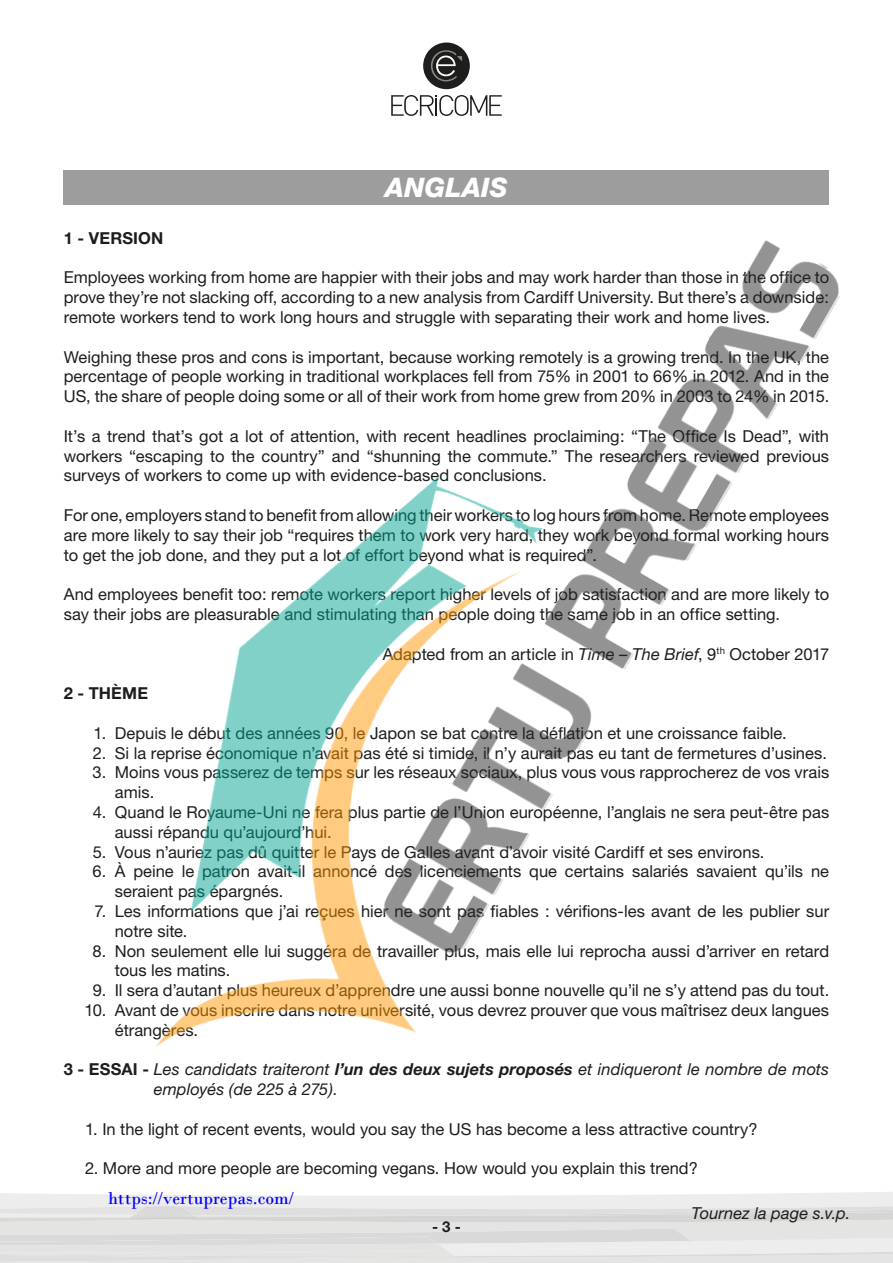
<style>
.page{position:relative;width:893px;height:1263px;background:#fff}
.page>*{position:absolute;margin:0;border:0;box-sizing:border-box;transform-origin:0 0}
.t1{font:italic 800 27px "Helvetica Neue";color:#fff}
.t2{font:18px "Bodoni";color:#00f}
.TEXTE_COURANT{font:16.5px/19.8px "Helvetica Neue";color:#1d1d1b}
.t3{font:italic 16.5px/19.8px "Helvetica Neue";letter-spacing:.005em;color:#1d1d1b}
.t4{font:700 16.5px "Helvetica Neue";letter-spacing:.01em;color:#1d1d1b}
.t5{font:700 15px "Helvetica Neue";color:#1d1d1b}
.s1{font-style:italic}
.s2{font-weight:700;font-style:normal}
.s3{font-weight:700}
</style>
<div class="page">
<svg style="left:0;top:1192px;width:893px;height:71px;background:#e4e4e4"></svg>
<div style="left:423px;top:43px;width:47px;height:46px;background:#1d1d1b;border-radius:50%"></div>
<svg style="left:431px;top:50px;width:31px;height:31px"></svg>
<svg style="left:391px;top:95px;width:111px;height:13px"></svg>
<img style="left:63px;top:108px;width:777px;height:940px">
<p class="t1" style="left:385px;top:171px;width:124px">ANGLAIS</p>
<p class="t4" style="left:64px;top:228px;width:101px">1 - VERSION</p>
<p class="TEXTE_COURANT" style="left:64px;top:267px;width:767px;text-align:justify">Employees working from home are happier with their jobs and may work harder than those in the office to prove they’re not slacking off, according to a new analysis from Cardiff University. But there’s a downside: remote workers tend to work long hours and struggle with separating their work and home lives.</p>
<p class="TEXTE_COURANT" style="left:64px;top:346px;width:767px;text-align:justify">Weighing these pros and cons is important, because working remotely is a growing trend. In the UK, the percentage of people working in traditional workplaces fell from 75% in 2001 to 66% in 2012. And in the US, the share of people doing some or all of their work from home grew from 20% in 2003 to 24% in 2015.</p>
<p class="TEXTE_COURANT" style="left:64px;top:426px;width:767px;text-align:justify">It’s a trend that’s got a lot of attention, with recent headlines proclaiming: “The Office Is Dead”, with workers “escaping to the country” and “shunning the commute.” The researchers reviewed previous surveys of workers to come up with evidence-based conclusions.</p>
<p class="TEXTE_COURANT" style="left:64px;top:505px;width:767px;text-align:justify">For one, employers stand to benefit from allowing their workers to log hours from home. Remote employees are more likely to say their job “requires them to work very hard, they work beyond formal working hours to get the job done, and they put a lot of effort beyond what is required”.</p>
<p class="TEXTE_COURANT" style="left:64px;top:584px;width:767px">And employees benefit too: remote workers report higher levels of job satisfaction and are more likely to say their jobs are pleasurable and stimulating than people doing the same job in an office setting.</p>
<p class="TEXTE_COURANT" style="left:383px;top:643px;width:448px">Adapted from an article in <span class="s1">Time – The Brief</span>, 9<sup>th</sup> October 2017</p>
<p class="t4" style="left:64px;top:683px;width:86px">2 - THÈME</p>
<p class="TEXTE_COURANT" style="left:94px;top:723px;width:695px">1. Depuis le début des années 90, le Japon se bat contre la déflation et une croissance faible.</p>
<p class="TEXTE_COURANT" style="left:93px;top:742px;width:735px">2. Si la reprise économique n’avait pas été si timide, il n’y aurait pas eu tant de fermetures d’usines.</p>
<p class="TEXTE_COURANT" style="left:115px;top:762px;width:716px;text-indent:-22px">3. Moins vous passerez de temps sur les réseaux sociaux, plus vous vous rapprocherez de vos vrais amis.</p>
<p class="TEXTE_COURANT" style="left:115px;top:802px;width:716px;text-indent:-22px">4. Quand le Royaume-Uni ne fera plus partie de l’Union européenne, l’anglais ne sera peut-être pas aussi répandu qu’aujourd’hui.</p>
<p class="TEXTE_COURANT" style="left:93px;top:841px;width:673px">5. Vous n’auriez pas dû quitter le Pays de Galles avant d’avoir visité Cardiff et ses environs.</p>
<p class="TEXTE_COURANT" style="left:115px;top:861px;width:716px;text-indent:-22px">6. À peine le patron avait-il annoncé des licenciements que certains salariés savaient qu’ils ne seraient pas épargnés.</p>
<p class="TEXTE_COURANT" style="left:115px;top:901px;width:716px;text-indent:-20px">7. Les informations que j’ai reçues hier ne sont pas fiables : vérifions-les avant de les publier sur notre site.</p>
<p class="TEXTE_COURANT" style="left:115px;top:940px;width:716px;text-indent:-22px">8. Non seulement elle lui suggéra de travailler plus, mais elle lui reprocha aussi d’arriver en retard tous les matins.</p>
<p class="TEXTE_COURANT" style="left:93px;top:980px;width:738px">9. Il sera d’autant plus heureux d’apprendre une aussi bonne nouvelle qu’il ne s’y attend pas du tout.</p>
<p class="TEXTE_COURANT" style="left:115px;top:1000px;width:716px;text-indent:-30px">10. Avant de vous inscrire dans notre université, vous devrez prouver que vous maîtrisez deux langues étrangères.</p>
<p class="t3" style="left:154px;top:1059px;width:677px;text-indent:-90px"><span class="s2">3 - ESSAI -</span> Les candidats traiteront <span class="s3">l’un des deux sujets proposés</span> et indiqueront le nombre de mots employés (de 225 à 275).</p>
<p class="TEXTE_COURANT" style="left:85px;top:1119px;width:674px">1. In the light of recent events, would you say the US has become a less attractive country?</p>
<p class="TEXTE_COURANT" style="left:85px;top:1158px;width:614px">2. More and more people are becoming vegans. How would you explain this trend?</p>
<p class="t2" style="left:108px;top:1188px;width:187px">https://vertuprepas.com/</p>
<p class="t3" style="left:692px;top:1203px;width:160px">Tournez la page s.v.p.</p>
<p class="t5" style="left:432px;top:1217px;width:30px">- 3 -</p>
</div>
